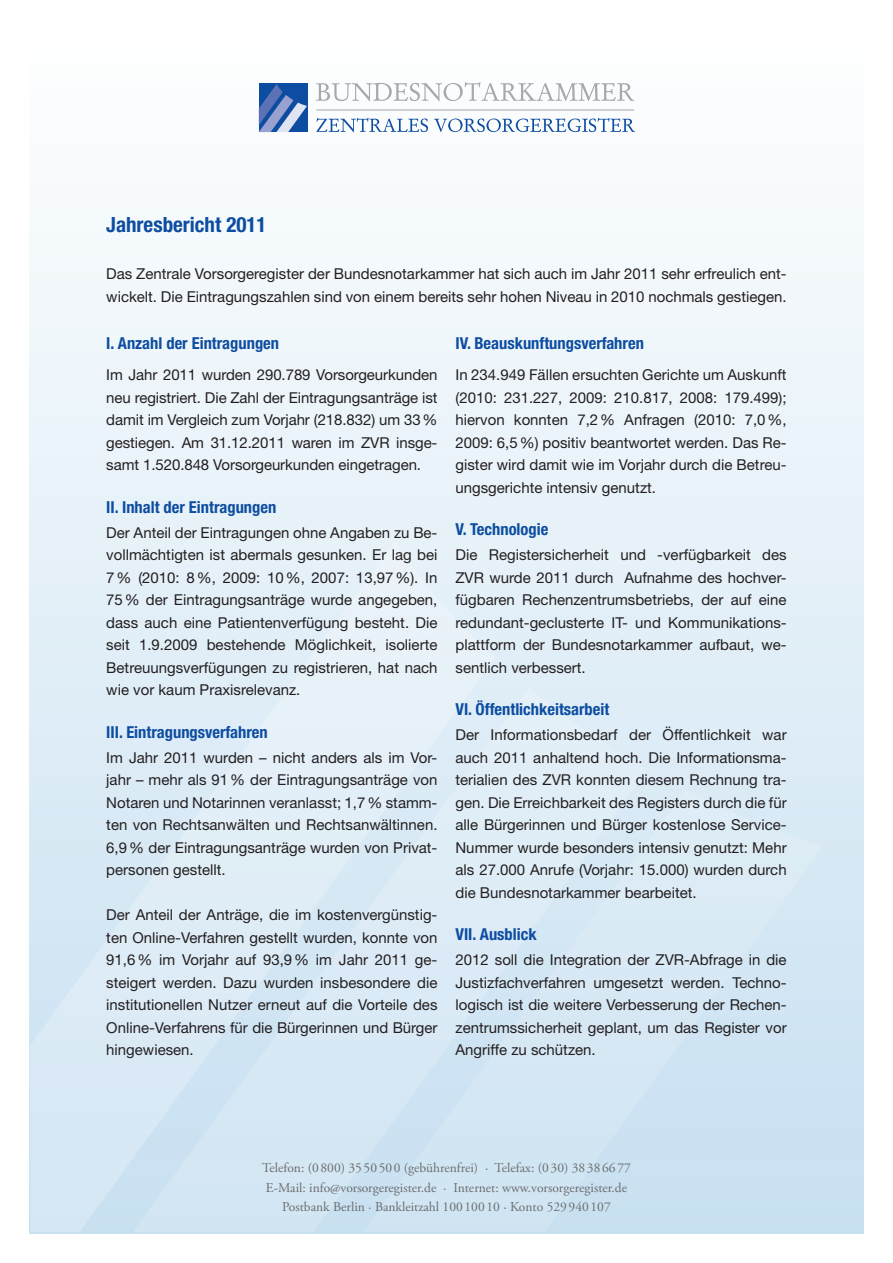
<style>
.page{position:relative;width:893px;height:1263px;background:#fff}
.page>*{position:absolute;margin:0;border:0;box-sizing:border-box;transform-origin:0 0}
.Headline{font:700 condensed 21px "Helvetica Neue LT Pro";color:#0d4da1}
.Subheadline_zweispal{font:700 condensed 16.5px "Helvetica Neue LT Pro";color:#0d4da1}
.Absatz_block{font:15px/22.5px "Helvetica Neue LT Pro";color:#231f20;text-align:justify}
.t1{font:13.5px/19.5px "Adobe Garamond Pro";color:#6c6d70}
</style>
<div class="page">
<div style="left:31px;top:30px;width:833px;height:1203px;background:linear-gradient(to bottom,#fefffe,#c7dff1)"></div>
<svg style="left:31px;top:488px;width:496px;height:744px;background:#e0edf6"></svg>
<svg style="left:133px;top:657px;width:536px;height:575px;background:#dbebf5"></svg>
<svg style="left:363px;top:776px;width:473px;height:456px;background:#d5e7f4"></svg>
<svg style="left:259px;top:83px;width:49px;height:49px;background:#4b74b6"></svg>
<svg style="left:316px;top:118px;width:112px;height:14px"></svg>
<svg style="left:434px;top:118px;width:201px;height:14px"></svg>
<svg style="left:316px;top:82px;width:318px;height:19px"></svg>
<hr style="left:316px;top:110px;width:318px;height:1px;background:#a8a9ad">
<p class="Headline" style="left:106px;top:212px;width:162px">Jahresbericht 2011</p>
<p class="Absatz_block" style="left:106px;top:262px;width:682px">Das Zentrale Vorsorgeregister der Bundesnotarkammer hat sich auch im Jahr 2011 sehr erfreulich ent&shy;wickelt. Die Eintragungszahlen sind von einem bereits sehr hohen Niveau in 2010 nochmals gestiegen.</p>
<p class="Subheadline_zweispal" style="left:106px;top:333px;width:174px">I. Anzahl der Eintragungen</p>
<p class="Absatz_block" style="left:106px;top:363px;width:333px">Im Jahr 2011 wurden 290.789 Vorsorgeurkunden neu registriert. Die Zahl der Eintragungsanträge ist damit im Vergleich zum Vorjahr (218.832) um 33% gestiegen. Am 31.12.2011 waren im ZVR insge&shy;samt 1.520.848 Vorsorgeurkunden eingetragen.</p>
<p class="Subheadline_zweispal" style="left:106px;top:497px;width:172px">II. Inhalt der Eintragungen</p>
<p class="Absatz_block" style="left:106px;top:521px;width:333px">Der Anteil der Eintragungen ohne Angaben zu Be&shy;vollmächtigten ist abermals gesunken. Er lag bei 7% (2010: 8%, 2009: 10%, 2007: 13,97%). In 75% der Eintragungsanträge wurde angegeben, dass auch eine Patientenverfügung besteht. Die seit 1.9.2009 bestehende Möglichkeit, isolierte Betreuungsverfügungen zu registrieren, hat nach wie vor kaum Praxisrelevanz.</p>
<p class="Subheadline_zweispal" style="left:106px;top:722px;width:163px">III. Eintragungsverfahren</p>
<p class="Absatz_block" style="left:106px;top:746px;width:333px">Im Jahr 2011 wurden – nicht anders als im Vor&shy;jahr – mehr als 91% der Eintragungsanträge von Notaren und Notarinnen veranlasst; 1,7% stamm&shy;ten von Rechtsanwälten und Rechtsanwältinnen.<br>6,9% der Eintragungsanträge wurden von Privat&shy;personen gestellt.</p>
<p class="Absatz_block" style="left:106px;top:903px;width:333px">Der Anteil der Anträge, die im kostenvergünstig&shy;ten Online-Verfahren gestellt wurden, konnte von 91,6% im Vorjahr auf 93,9% im Jahr 2011 ge&shy;steigert werden. Dazu wurden insbesondere die institutionellen Nutzer erneut auf die Vorteile des Online-Verfahrens für die Bürgerinnen und Bürger hingewiesen.</p>
<p class="Subheadline_zweispal" style="left:455px;top:333px;width:190px">IV. Beauskunftungsverfahren</p>
<p class="Absatz_block" style="left:455px;top:363px;width:333px">In 234.949 Fällen ersuchten Gerichte um Auskunft (2010: 231.227, 2009: 210.817, 2008: 179.499); hiervon konnten 7,2% Anfragen (2010: 7,0%, 2009: 6,5%) positiv beantwortet werden. Das Re&shy;gister wird damit wie im Vorjahr durch die Betreu&shy;ungsgerichte intensiv genutzt.</p>
<p class="Subheadline_zweispal" style="left:455px;top:519px;width:94px">V. Technologie</p>
<p class="Absatz_block" style="left:455px;top:543px;width:333px">Die Registersicherheit und -verfügbarkeit des ZVR wurde 2011 durch Aufnahme des hochver&shy;fügbaren Rechenzentrumsbetriebs, der auf eine redundant-geclusterte IT- und Kommunikations&shy;plattform der Bundesnotarkammer aufbaut, we&shy;sentlich verbessert.</p>
<p class="Subheadline_zweispal" style="left:455px;top:699px;width:155px">VI. Öffentlichkeitsarbeit</p>
<p class="Absatz_block" style="left:455px;top:723px;width:333px">Der Informationsbedarf der Öffentlichkeit war auch 2011 anhaltend hoch. Die Informationsma&shy;terialien des ZVR konnten diesem Rechnung tra&shy;gen. Die Erreichbarkeit des Registers durch die für alle Bürgerinnen und Bürger kostenlose Service-Nummer wurde besonders intensiv genutzt: Mehr als 27.000 Anrufe (Vorjahr: 15.000) wurden durch die Bundesnotarkammer bearbeitet.</p>
<p class="Subheadline_zweispal" style="left:455px;top:924px;width:83px">VII. Ausblick</p>
<p class="Absatz_block" style="left:455px;top:948px;width:333px">2012 soll die Integration der ZVR-Abfrage in die Justizfachverfahren umgesetzt werden. Techno&shy;logisch ist die weitere Verbesserung der Rechen&shy;zentrumssicherheit geplant, um das Register vor Angriffe zu schützen.</p>
<p class="t1" style="left:262px;top:1158px;width:370px">Telefon: (0 800) 3550500 (gebührenfrei) · Telefax: (0 30) 38386677<br>E-Mail: info@vorsorgeregister.de · Internet: www.vorsorgeregister.de</p>
<p class="t1" style="left:282px;top:1197px;width:330px">Postbank Berlin · Bankleitzahl 100 10010 · Konto 529 940 107</p>
</div>
